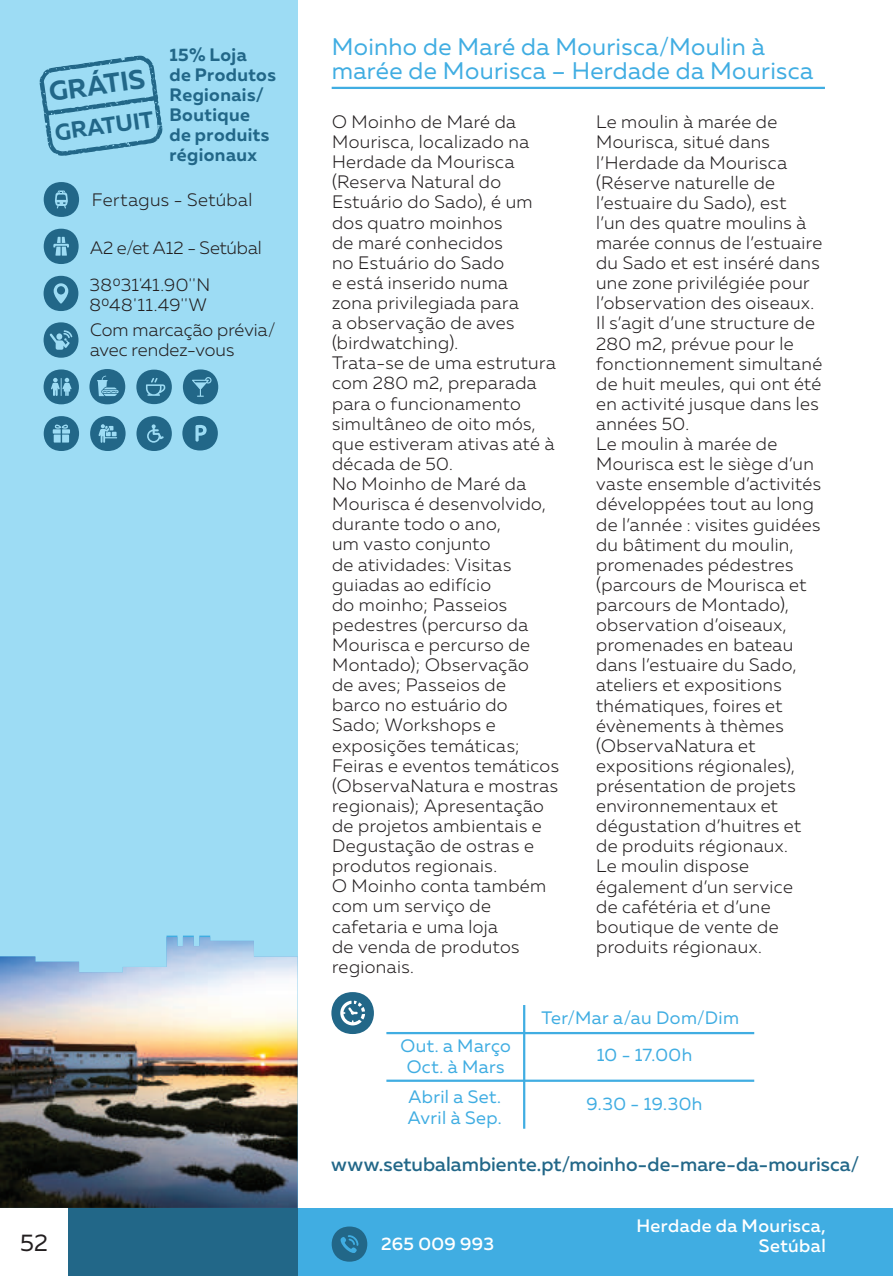
<style>
.page{position:relative;width:893px;height:1276px;background:#fff}
.page>*{position:absolute;margin:0;border:0;box-sizing:border-box;transform-origin:0 0}
.t1{font:700 27px "Muller";color:#226788}
.t2{font:24px/24px "Muller";letter-spacing:.015em;color:#40ade2}
.t3{font:24px "Muller";color:#231f20}
.t4{font:700 23.1px "Muller";color:#226788}
.t5{font:500 19.5px "Muller";color:#226788}
.t6{font:300 18px/20.1px "Muller";letter-spacing:.025em;color:#231f20}
.t7{font:18px/21px "Muller";letter-spacing:.025em;color:#40ade2;text-align:center}
.t8{font:700 18px/20.1px "Muller";letter-spacing:.025em;color:#226788}
.t9{font:500 18px/20.1px "Muller";letter-spacing:.025em;color:#fff;text-align:right}
.t10{font:300 18px/20.1px "Muller";letter-spacing:.005em;color:#231f20}
.t11{font:300 18px "Muller";color:#231f20}
</style>
<div class="page">
<div style="left:0;top:0;width:298px;height:1276px;background:#9ddcf4"></div>
<div style="left:298px;top:1208px;width:595px;height:68px;background:#40ade2"></div>
<div style="left:68px;top:1208px;width:230px;height:68px;background:#226788"></div>
<hr style="left:332px;top:87px;width:493px;height:2px;background:#40ade2">
<div style="left:0;top:1208px;width:68px;height:68px;background:#fff"></div>
<img style="left:0;top:937px;width:298px;height:271px">
<svg style="left:136px;top:416px;width:36px;height:35px"></svg>
<svg style="left:44px;top:369px;width:35px;height:35px"></svg>
<svg style="left:44px;top:229px;width:35px;height:35px"></svg>
<svg style="left:44px;top:182px;width:35px;height:35px"></svg>
<svg style="left:44px;top:276px;width:34px;height:35px"></svg>
<svg style="left:89px;top:369px;width:36px;height:35px"></svg>
<svg style="left:136px;top:369px;width:36px;height:35px"></svg>
<svg style="left:44px;top:322px;width:35px;height:36px"></svg>
<svg style="left:182px;top:416px;width:36px;height:34px"></svg>
<svg style="left:183px;top:369px;width:35px;height:35px"></svg>
<svg style="left:44px;top:416px;width:35px;height:35px"></svg>
<svg style="left:90px;top:416px;width:36px;height:35px"></svg>
<svg style="left:332px;top:1226px;width:35px;height:35px"></svg>
<svg style="left:331px;top:992px;width:43px;height:42px"></svg>
<hr style="left:386px;top:1032px;width:368px;height:2px;background:#40ade2">
<hr style="left:386px;top:1079px;width:368px;height:3px;background:#40ade2">
<hr style="left:523px;top:1005px;width:2px;height:123px;background:#40ade2">
<svg style="left:40px;top:56px;width:122px;height:100px"></svg>
<h1 class="t1" style="left:47px;top:75px;width:98px;rotate:-8deg">GRÁTIS</h1>
<p class="t4" style="left:53px;top:118px;width:101px;rotate:-8deg">GRATUIT</p>
<p class="t8" style="left:169px;top:44px;width:108px">15% Loja<br>de Produtos<br>Regionais/<br>Boutique<br>de produits régionaux</p>
<p class="t6" style="left:92px;top:189px;width:162px">Fertagus - Setúbal</p>
<p class="t11" style="left:90px;top:237px;width:173px">A2 e/et A12 - Setúbal</p>
<p class="t6" style="left:89px;top:274px;width:122px">38031'41.90''N<br>8048'11.49''W</p>
<p class="t10" style="left:90px;top:320px;width:187px">Com marcação prévia/ avec rendez-vous</p>
<h2 class="t3" style="left:20px;top:1228px;width:29px">52</h2>
<h2 class="t2" style="left:332px;top:35px;width:483px">Moinho de Maré da Mourisca/Moulin à marée de Mourisca – Herdade da Mourisca</h2>
<p class="t6" style="left:332px;top:112px;width:228px">O Moinho de Maré da<br>Mourisca, localizado na<br>Herdade da Mourisca (Reserva Natural do<br>Estuário do Sado), é um dos quatro moinhos<br>de maré conhecidos<br>no Estuário do Sado<br>e está inserido numa<br>zona privilegiada para<br>a observação de aves (birdwatching).<br>Trata-se de uma estrutura com 280 m2, preparada para o funcionamento simultâneo de oito mós, que estiveram ativas até à década de 50.<br>No Moinho de Maré da<br>Mourisca é desenvolvido, durante todo o ano,<br>um vasto conjunto<br>de atividades: Visitas guiadas ao edifício<br>do moinho; Passeios pedestres (percurso da<br>Mourisca e percurso de<br>Montado); Observação<br>de aves; Passeios de<br>barco no estuário do<br>Sado; Workshops e exposições temáticas;<br>Feiras e eventos temáticos (ObservaNatura e mostras regionais); Apresentação de projetos ambientais e<br>Degustação de ostras e produtos regionais.<br>O Moinho conta também com um serviço de cafetaria e uma loja<br>de venda de produtos regionais.</p>
<p class="t6" style="left:596px;top:112px;width:228px">Le moulin à marée de<br>Mourisca, situé dans l’Herdade da Mourisca (Réserve naturelle de l’estuaire du Sado), est<br>l’un des quatre moulins à marée connus de l’estuaire du Sado et est inséré dans une zone privilégiée pour l’observation des oiseaux.<br>Il s’agit d’une structure de<br>280 m2, prévue pour le fonctionnement simultané de huit meules, qui ont été en activité jusque dans les années 50.<br>Le moulin à marée de<br>Mourisca est le siège d’un vaste ensemble d’activités développées tout au long de l’année : visites guidées du bâtiment du moulin, promenades pédestres (parcours de Mourisca et parcours de Montado), observation d’oiseaux, promenades en bateau dans l’estuaire du Sado, ateliers et expositions thématiques, foires et évènements à thèmes (ObservaNatura et expositions régionales), présentation de projets environnementaux et dégustation d’huitres et de produits régionaux.<br>Le moulin dispose également d’un service<br>de cafétéria et d’une boutique de vente de produits régionaux.</p>
<p class="t7" style="left:400px;top:1035px;width:112px">Out. a Março<br>Oct. à Mars</p>
<p class="t7" style="left:408px;top:1085px;width:95px;text-align:left">Abril a Set.<br>Avril à Sep.</p>
<p class="t7" style="left:541px;top:1007px;width:199px">Ter/Mar a/au Dom/Dim</p>
<p class="t7" style="left:597px;top:1044px;width:97px">10 - 17.00h</p>
<p class="t7" style="left:587px;top:1093px;width:117px">9.30 - 19.30h</p>
<p class="t5" style="left:331px;top:1152px;width:529px">www.setubalambiente.pt/moinho-de-mare-da-mourisca/</p>
<p class="t9" style="left:381px;top:1233px;width:115px">265 009 993</p>
<p class="t9" style="left:636px;top:1215px;width:191px">Herdade da Mourisca,<br>Setúbal</p>
</div>
